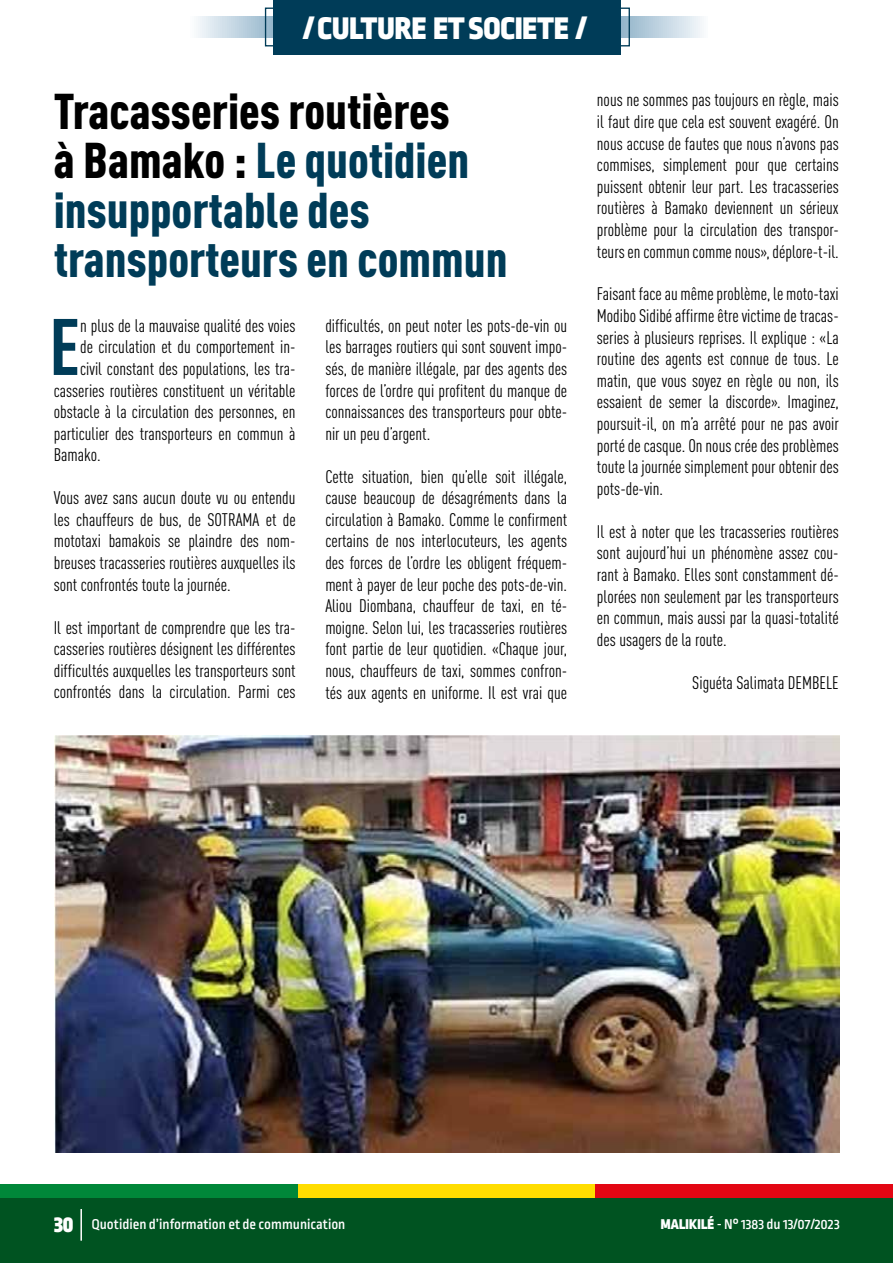
<style>
.page{position:relative;width:893px;height:1263px;background:#fff}
.page>*{position:absolute;margin:0;border:0;box-sizing:border-box;transform-origin:0 0}
.t1{font:700 condensed 78.6px "DIN Pro";color:#003c58}
.t2{font:900 condensed 49.5px/49.5px "DIN Pro";color:#003c58}
.t3{font:900 33px "Ropa Sans Pro";color:#fff}
.t4{font:condensed 18px/21.6px "DIN Pro";color:#000;text-align:justify}
.t5{font:500 15px "Ropa Sans Pro";color:#fff}
.s1{color:#000}
.s2{font-weight:900;font-size:24px}
.s3{font-weight:900}
</style>
<div class="page">
<div style="left:0;top:1184px;width:298px;height:17px;background:#008739"></div>
<div style="left:298px;top:1184px;width:297px;height:17px;background:#fd0"></div>
<div style="left:595px;top:1184px;width:298px;height:17px;background:#e30613"></div>
<div style="left:0;top:1198px;width:893px;height:65px;background:#005321"></div>
<hr style="left:80px;top:1209px;width:2px;height:32px;background:#fff">
<svg style="left:198px;top:16px;width:504px;height:22px;background:#c2d5e1"></svg>
<div style="left:274px;top:0;width:347px;height:54px;background:#003c58"></div>
<div style="left:265px;top:8px;width:365px;height:38px;border:1px solid #003c58"></div>
<img style="left:54px;top:736px;width:785px;height:416px">
<h3 class="t3" style="left:303px;top:9px;width:285px">/ CULTURE ET SOCIETE /</h3>
<h2 class="t2" style="left:54px;top:82px;width:455px"><span class="s1">Tracasseries routières<br>à Bamako :</span> Le quotidien insupportable des transporteurs en commun</h2>
<h1 class="t1" style="left:49px;top:288px;width:33px">E</h1>
<p class="t4" style="left:80px;top:313px;width:217px">n plus de la mauvaise qualité des voies</p>
<p class="t4" style="left:80px;top:335px;width:217px">de circulation et du comportement in-</p>
<p class="t4" style="left:80px;top:356px;width:217px">civil constant des populations, les tra-</p>
<p class="t4" style="left:54px;top:378px;width:243px">casseries routières constituent un véritable</p>
<p class="t4" style="left:54px;top:400px;width:243px">obstacle à la circulation des personnes, en</p>
<p class="t4" style="left:54px;top:421px;width:243px">particulier des transporteurs en commun à</p>
<p class="t4" style="left:54px;top:443px;width:48px">Bamako.</p>
<p class="t4" style="left:54px;top:486px;width:243px">Vous avez sans aucun doute vu ou entendu les chauffeurs de bus, de SOTRAMA et de mototaxi bamakois se plaindre des nom&shy;breuses tracasseries routières auxquelles ils sont confrontés toute la journée.</p>
<p class="t4" style="left:54px;top:615px;width:243px">Il est important de comprendre que les tra&shy;casseries routières désignent les différentes difficultés auxquelles les transporteurs sont confrontés dans la circulation. Parmi ces</p>
<p class="t4" style="left:325px;top:313px;width:243px">difficultés, on peut noter les pots-de-vin ou les barrages routiers qui sont souvent impo&shy;sés, de manière illégale, par des agents des forces de l’ordre qui profitent du manque de connaissances des transporteurs pour obte&shy;nir un peu d’argent.</p>
<p class="t4" style="left:325px;top:464px;width:243px">Cette situation, bien qu’elle soit illégale, cause beaucoup de désagréments dans la circulation à Bamako. Comme le confirment certains de nos interlocuteurs, les agents des forces de l’ordre les obligent fréquem&shy;ment à payer de leur poche des pots-de-vin.<br>Aliou Diombana, chauffeur de taxi, en té&shy;moigne. Selon lui, les tracasseries routières font partie de leur quotidien. «Chaque jour, nous, chauffeurs de taxi, sommes confron&shy;tés aux agents en uniforme. Il est vrai que</p>
<p class="t4" style="left:597px;top:88px;width:243px">nous ne sommes pas toujours en règle, mais il faut dire que cela est souvent exagéré. On nous accuse de fautes que nous n’avons pas commises, simplement pour que certains puissent obtenir leur part. Les tracasseries routières à Bamako deviennent un sérieux problème pour la circulation des transpor&shy;teurs en commun comme nous», déplore-t-il.</p>
<p class="t4" style="left:597px;top:282px;width:243px">Faisant face au même problème, le moto-taxi Modibo Sidibé affirme être victime de tracas&shy;series à plusieurs reprises. Il explique : «La routine des agents est connue de tous. Le matin, que vous soyez en règle ou non, ils essaient de semer la discorde». Imaginez, poursuit-il, on m’a arrêté pour ne pas avoir porté de casque. On nous crée des problèmes toute la journée simplement pour obtenir des pots-de-vin.</p>
<p class="t4" style="left:597px;top:519px;width:243px">Il est à noter que les tracasseries routières sont aujourd’hui un phénomène assez cou&shy;rant à Bamako. Elles sont constamment dé&shy;plorées non seulement par les transporteurs en commun, mais aussi par la quasi-totalité des usagers de la route.</p>
<p class="t4" style="left:692px;top:670px;width:148px">Siguéta Salimata DEMBELE</p>
<p class="t5" style="left:54px;top:1216px;width:293px"><span class="s2">30</span> Quotidien d’information et de communication</p>
<p class="t5" style="left:661px;top:1216px;width:180px"><span class="s3">MALIKILÉ</span> - N° 1383 du 13/07/2023</p>
</div>
